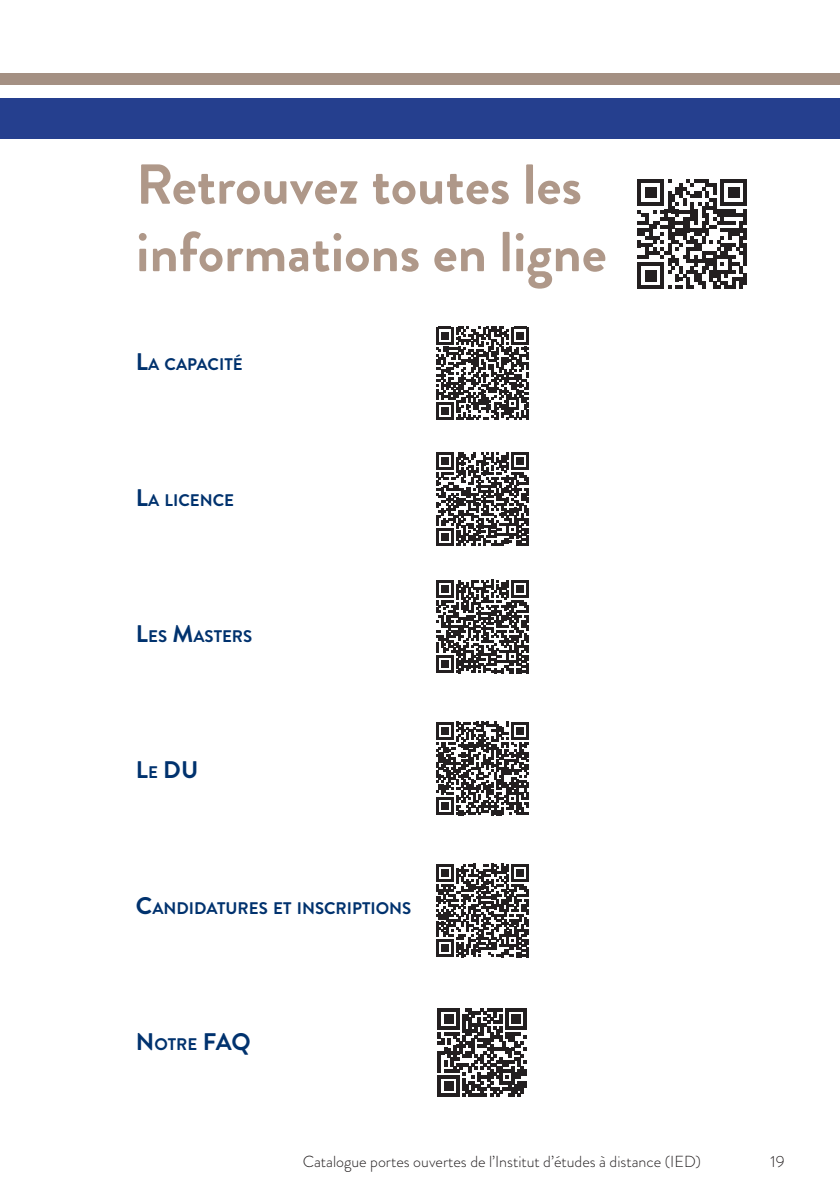
<style>
.page{position:relative;width:840px;height:1191px;background:#fff}
.page>*{position:absolute;margin:0;border:0;box-sizing:border-box;transform-origin:0 0}
.Titre{font:700 56.2px/67.4px "Brandon Grotesque";color:#af9889}
.Sous-titre_fiche{font:700 24px "Brandon Grotesque";color:#00326e}
.Sous-titre_fiche-2{font:700 16.8px "Brandon Grotesque";color:#00326e}
.t1{font:300 16px "Brandon Grotesque";color:#231f20}
.s1{font-size:24px}
.s2{font-size:16.8px}
</style>
<div class="page">
<div style="left:0;top:98px;width:839px;height:41px;background:#253f8e"></div>
<div style="left:0;top:73px;width:839px;height:12px;background:#a49083"></div>
<svg style="left:637px;top:179px;width:109px;height:110px"></svg>
<svg style="left:742px;top:194px;width:4px;height:12px"></svg>
<hr style="left:742px;top:210px;width:4px;height:15px;background:#231f20">
<hr style="left:742px;top:228px;width:4px;height:12px;background:#231f20">
<svg style="left:742px;top:243px;width:4px;height:23px"></svg>
<hr style="left:742px;top:274px;width:4px;height:11px;background:#231f20">
<svg style="left:437px;top:1008px;width:89px;height:89px"></svg>
<svg style="left:436px;top:864px;width:93px;height:93px"></svg>
<svg style="left:436px;top:722px;width:93px;height:93px"></svg>
<svg style="left:436px;top:580px;width:93px;height:93px"></svg>
<svg style="left:436px;top:452px;width:93px;height:94px"></svg>
<svg style="left:436px;top:327px;width:93px;height:93px"></svg>
<p class="Titre" style="left:136px;top:151px;width:472px">Retrouvez toutes les informations en ligne</p>
<p class="Sous-titre_fiche-2" style="left:136px;top:353px;width:108px"><span class="s1">L</span>A CAPACITÉ</p>
<p class="Sous-titre_fiche-2" style="left:136px;top:488px;width:100px"><span class="s1">L</span>A LICENCE</p>
<p class="Sous-titre_fiche-2" style="left:136px;top:624px;width:118px"><span class="s1">L</span>ES <span class="s1">M</span>ASTERS</p>
<p class="Sous-titre_fiche" style="left:136px;top:753px;width:60px">L<span class="s2">E</span> DU</p>
<p class="Sous-titre_fiche-2" style="left:136px;top:896px;width:277px"><span class="s1">C</span>ANDIDATURES ET INSCRIPTIONS</p>
<p class="Sous-titre_fiche" style="left:136px;top:1024px;width:116px">N <span class="s2">OTRE</span> FAQ</p>
<p class="t1" style="left:302px;top:1150px;width:399px">Catalogue portes ouvertes de l’Institut d’études à distance (IED)</p>
<p class="t1" style="left:770px;top:1150px;width:15px">19</p>
</div>
